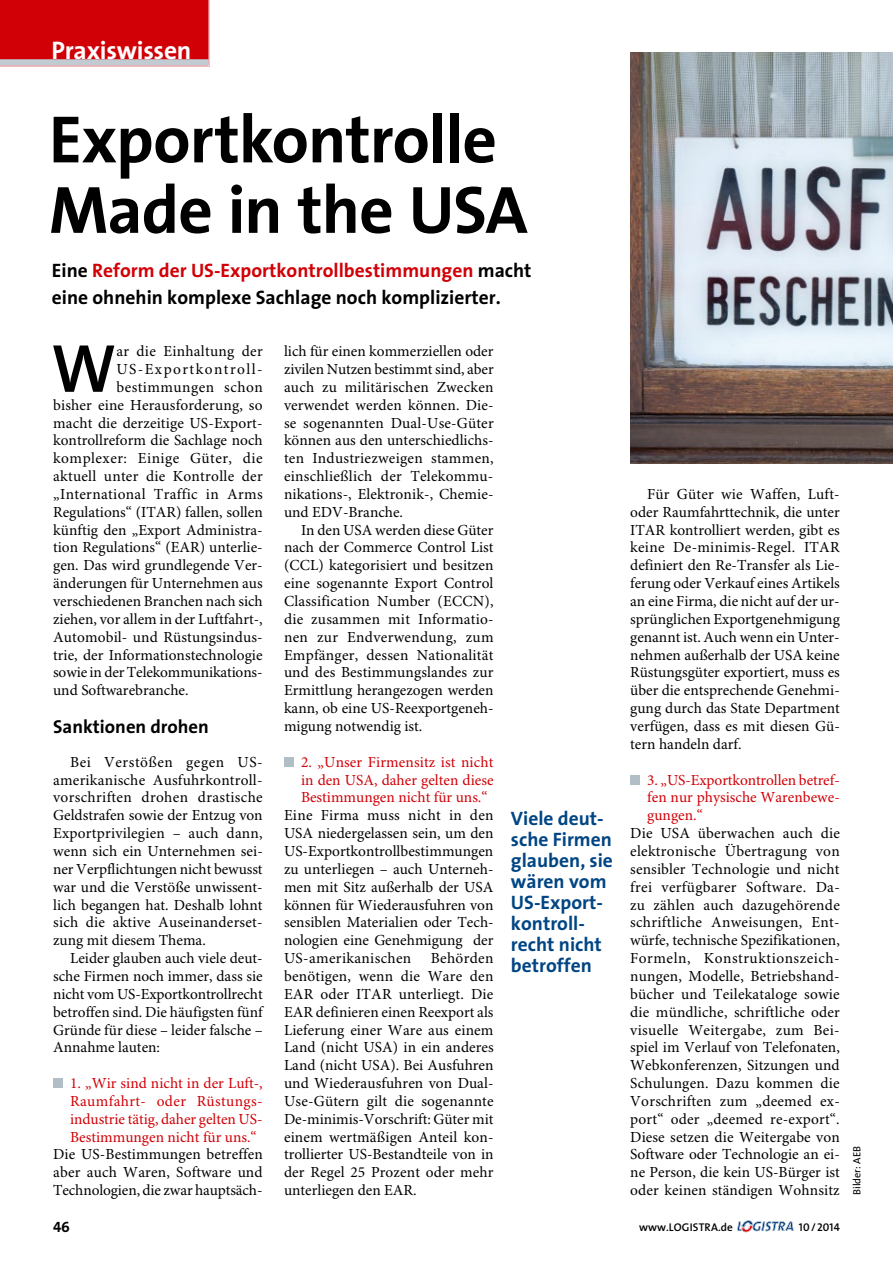
<style>
.page{position:relative;width:893px;height:1263px;background:#fff}
.page>*{position:absolute;margin:0;border:0;box-sizing:border-box;transform-origin:0 0}
.t1{font:600 68.55px "The Sans";color:#000}
.t2{font:700 67.5px/70.5px "The Sans";letter-spacing:-.015em;color:#000}
.t3{font:700 25.5px "The Sans";letter-spacing:-.01em;color:#fff}
.t4{font:700 19.5px/27px "The Sans";color:#000}
.t5{font:700 19.5px/21px "The Sans";color:#004583}
.t6{font:700 18.75px "The Sans";color:#000}
.t7{font:15.3px/17.9px "Minion Pro";color:#000;text-align:justify}
.t8{font:15.3px/17.9px "Minion Pro";color:#d10007;text-align:justify}
.t9{font:15.3px "Minion Pro";letter-spacing:.02em;color:#000}
.t10{font:15.3px "Minion Pro";letter-spacing:.03em;color:#000}
.t11{font:15.3px "Minion Pro";letter-spacing:.095em;color:#000}
.t12{font:15px "The Sans Bold Caps";color:#000}
.t13{font:600 11.25px "The Sans";letter-spacing:.015em;color:#000}
.t14{font:11.25px "The Sans Semi Bold Caps";letter-spacing:.005em;color:#000}
.t15{font:10.5px "The Sans";color:#000}
.s1{color:#d10007}
</style>
<div class="page">
<svg style="left:737px;top:1220px;width:56px;height:12px"></svg>
<img style="left:631px;top:53px;width:262px;height:410px">
<svg style="left:0;top:0;width:210px;height:67px;background:#d0161d"></svg>
<div style="left:53px;top:1079px;width:9px;height:9px;background:#b2bec5"></div>
<div style="left:284px;top:757px;width:9px;height:10px;background:#b2bec5"></div>
<div style="left:630px;top:775px;width:9px;height:9px;background:#b2bec5"></div>
<h3 class="t3" style="left:52px;top:29px;width:141px">Praxiswissen</h3>
<h2 class="t2" style="left:49px;top:103px;width:480px">Exportkontrolle<br>Made in the USA</h2>
<p class="t4" style="left:52px;top:256px;width:481px">Eine <span class="s1">Reform der US-Exportkontrollbestimmungen</span> macht eine ohnehin komplexe Sachlage noch komplizierter.</p>
<h1 class="t1" style="left:51px;top:311px;width:67px">W</h1>
<p class="t9" style="left:116px;top:342px;width:148px">ar die Einhaltung der</p>
<p class="t11" style="left:116px;top:360px;width:148px">US-Exportkontroll-</p>
<p class="t10" style="left:116px;top:378px;width:148px">bestimmungen schon</p>
<p class="t7" style="left:53px;top:396px;width:211px">bisher eine Herausforderung, so</p>
<p class="t7" style="left:53px;top:414px;width:211px">macht die derzeitige US-Export-</p>
<p class="t7" style="left:53px;top:432px;width:211px">kontrollreform die Sachlage noch</p>
<p class="t10" style="left:53px;top:449px;width:211px">komplexer: Einige Güter, die</p>
<p class="t9" style="left:53px;top:467px;width:211px">aktuell unter die Kontrolle der</p>
<p class="t9" style="left:53px;top:485px;width:211px">„International Traffic in Arms</p>
<p class="t7" style="left:53px;top:504px;width:211px">Regulations“ (ITAR) fallen, sollen</p>
<p class="t7" style="left:53px;top:521px;width:211px">künftig den „Export Administra-</p>
<p class="t7" style="left:53px;top:539px;width:211px">tion Regulations“ (EAR) unterlie-</p>
<p class="t7" style="left:53px;top:557px;width:211px">gen. Das wird grundlegende Ver-</p>
<p class="t7" style="left:53px;top:575px;width:211px">änderungen für Unternehmen aus</p>
<p class="t7" style="left:53px;top:593px;width:211px">verschiedenen Branchen nach sich</p>
<p class="t7" style="left:53px;top:611px;width:211px">ziehen, vor allem in der Luftfahrt-,</p>
<p class="t7" style="left:53px;top:628px;width:211px">Automobil- und Rüstungsindus-</p>
<p class="t7" style="left:53px;top:646px;width:211px">trie, der Informationstechnologie</p>
<p class="t7" style="left:53px;top:664px;width:211px">sowie in der Telekommunikations-</p>
<p class="t7" style="left:53px;top:682px;width:137px">und Softwarebranche.</p>
<p class="t6" style="left:53px;top:711px;width:157px">Sanktionen drohen</p>
<p class="t7" style="left:53px;top:753px;width:211px;text-indent:17px">Bei Verstößen gegen US&shy;amerikanische Ausfuhrkontroll&shy;vorschriften drohen drastische Geldstrafen sowie der Entzug von Exportprivilegien – auch dann, wenn sich ein Unternehmen sei&shy;ner Verpflichtungen nicht bewusst war und die Verstöße unwissent&shy;lich begangen hat. Deshalb lohnt sich die aktive Auseinanderset&shy;zung mit diesem Thema.</p>
<p class="t7" style="left:53px;top:950px;width:211px;text-indent:17px">Leider glauben auch viele deut&shy;sche Firmen noch immer, dass sie nicht vom US-Exportkontrollrecht betroffen sind. Die häufigsten fünf Gründe für diese – leider falsche – Annahme lauten:</p>
<p class="t8" style="left:70px;top:1075px;width:194px">1. „Wir sind nicht in der Luft-, Raumfahrt- oder Rüstungs&shy;industrie tätig, daher gelten US-Bestimmungen nicht für uns.“</p>
<p class="t7" style="left:53px;top:1146px;width:211px">Die US-Bestimmungen betreffen aber auch Waren, Software und Technologien, die zwar hauptsäch-</p>
<p class="t7" style="left:284px;top:343px;width:211px">lich für einen kommerziellen oder zivilen Nutzen bestimmt sind, aber auch zu militärischen Zwecken verwendet werden können. Die&shy;se sogenannten Dual-Use-Güter können aus den unterschiedlichs&shy;ten Industriezweigen stammen, einschließlich der Telekommu&shy;nikations-, Elektronik-, Chemie&shy;und EDV-Branche.</p>
<p class="t7" style="left:284px;top:521px;width:211px;text-indent:17px">In den USA werden diese Güter nach der Commerce Control List (CCL) kategorisiert und besitzen eine sogenannte Export Control Classification Number (ECCN), die zusammen mit Informatio&shy;nen zur Endverwendung, zum Empfänger, dessen Nationalität und des Bestimmungslandes zur Ermittlung herangezogen werden kann, ob eine US-Reexportgeneh&shy;migung notwendig ist.</p>
<p class="t8" style="left:301px;top:753px;width:194px">2. „Unser Firmensitz ist nicht in den USA, daher gelten diese Bestimmungen nicht für uns.“</p>
<p class="t7" style="left:284px;top:807px;width:211px">Eine Firma muss nicht in den USA niedergelassen sein, um den US-Exportkontrollbestimmungen zu unterliegen – auch Unterneh&shy;men mit Sitz außerhalb der USA können für Wiederausfuhren von sensiblen Materialien oder Tech&shy;nologien eine Genehmigung der US-amerikanischen</p>
<p class="t7" style="left:284px;top:950px;width:211px;text-align:left;text-indent:147px">Behörden benötigen, wenn die Ware den<br>EAR oder ITAR unterliegt. Die<br>EAR definieren einen Reexport als<br>Lieferung einer Ware aus einem<br>Land (nicht USA) in ein anderes<br>Land (nicht USA). Bei Ausfuhren und Wiederausfuhren von Dual-<br>Use-Gütern gilt die sogenannte<br>De-minimis-Vorschrift: Güter mit einem wertmäßigen Anteil kon&shy;trollierter US-Bestandteile von in der Regel 25 Prozent oder mehr unterliegen den EAR.</p>
<p class="t5" style="left:511px;top:807px;width:103px">Viele deut&shy;sche Firmen glauben, sie wären vom<br>US-Export&shy;kontroll&shy;recht nicht betroffen</p>
<p class="t7" style="left:630px;top:486px;width:211px;text-indent:17px">Für Güter wie Waffen, Luft&shy;oder Raumfahrttechnik, die unter ITAR kontrolliert werden, gibt es keine De-minimis-Regel. ITAR definiert den Re-Transfer als Lie&shy;ferung oder Verkauf eines Artikels an eine Firma, die nicht auf der ur&shy;sprünglichen Exportgenehmigung genannt ist. Auch wenn ein Unter&shy;nehmen außerhalb der USA keine Rüstungsgüter exportiert, muss es über die entsprechende Genehmi&shy;gung durch das State Department verfügen, dass es mit diesen Gü&shy;tern handeln darf.</p>
<p class="t8" style="left:647px;top:771px;width:194px">3. „US-Exportkontrollen betref&shy;fen nur physische Warenbewe&shy;gungen.“</p>
<p class="t7" style="left:630px;top:825px;width:211px">Die USA überwachen auch die elektronische Übertragung von sensibler Technologie und nicht frei verfügbarer Software. Da&shy;zu zählen auch dazugehörende schriftliche Anweisungen, Ent&shy;würfe, technische Spezifikationen, Formeln, Konstruktionszeich&shy;nungen, Modelle, Betriebshand&shy;bücher und Teilekataloge sowie die mündliche, schriftliche oder visuelle Weitergabe, zum Bei&shy;spiel im Verlauf von Telefonaten, Webkonferenzen, Sitzungen und Schulungen. Dazu kommen die Vorschriften zum „deemed ex&shy;port“ oder „deemed re-export“.<br>Diese setzen die Weitergabe von Software oder Technologie an ei&shy;ne Person, die kein US-Bürger ist oder keinen ständigen Wohnsitz</p>
<p class="t12" style="left:53px;top:1214px;width:18px">46</p>
<p class="t13" style="left:639px;top:1217px;width:95px">www.logistra.de</p>
<p class="t14" style="left:799px;top:1217px;width:42px">10/2014</p>
<p class="t15" style="left:848px;top:1195px;width:51px;rotate:-90deg">Bilder: AEB</p>
</div>
